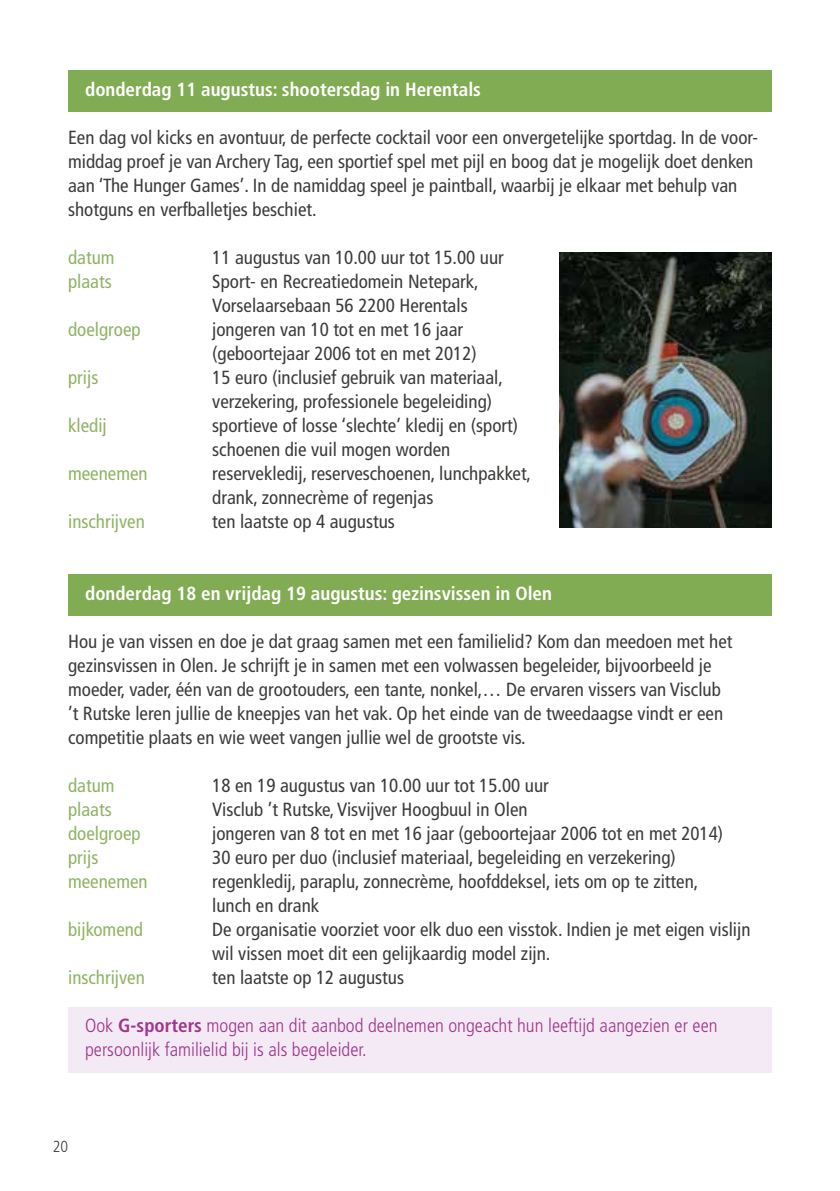
<style>
.page{position:relative;width:840px;height:1191px;background:#fff}
.page>*{position:absolute;margin:0;border:0;box-sizing:border-box;transform-origin:0 0}
.t1{font:condensed 19px/24px "Frutiger";color:#3c3c3b}
.t2{font:300 condensed 19px/24px "Frutiger";color:#9f368b}
.t3{font:condensed 19px "Frutiger";color:#90b464}
.t4{font:700 condensed 19px "Frutiger";color:#fff}
.t5{font:300 condensed 16px "Frutiger";color:#3c3c3b}
.s1{font-weight:700}
</style>
<div class="page">
<div style="left:68px;top:70px;width:703px;height:42px;background:#82ac53"></div>
<div style="left:68px;top:574px;width:703px;height:42px;background:#82ac53"></div>
<div style="left:68px;top:1006px;width:703px;height:66px;background:#f3eaf5"></div>
<img style="left:559px;top:252px;width:212px;height:275px">
<p class="t4" style="left:85px;top:78px;width:397px">donderdag 11 augustus: shootersdag in Herentals</p>
<p class="t1" style="left:68px;top:126px;width:691px">Een dag vol kicks en avontuur, de perfecte cocktail voor een onvergetelijke sportdag. In de voor&shy;middag proef je van Archery Tag, een sportief spel met pijl en boog dat je mogelijk doet denken aan ‘The Hunger Games’. In de namiddag speel je paintball, waarbij je elkaar met behulp van shotguns en verfballetjes beschiet.</p>
<p class="t3" style="left:68px;top:246px;width:48px">datum</p>
<p class="t1" style="left:212px;top:246px;width:293px">11 augustus van 10.00 uur tot 15.00 uur</p>
<p class="t3" style="left:68px;top:270px;width:45px">plaats</p>
<p class="t1" style="left:212px;top:270px;width:268px">Sport- en Recreatiedomein Netepark,<br>Vorselaarsebaan 56 2200 Herentals</p>
<p class="t3" style="left:68px;top:318px;width:74px">doelgroep</p>
<p class="t1" style="left:212px;top:318px;width:266px">jongeren van 10 tot en met 16 jaar (geboortejaar 2006 tot en met 2012)</p>
<p class="t3" style="left:68px;top:366px;width:32px">prijs</p>
<p class="t1" style="left:212px;top:366px;width:292px">15 euro (inclusief gebruik van materiaal, verzekering, professionele begeleiding)</p>
<p class="t3" style="left:68px;top:414px;width:40px">kledij</p>
<p class="t1" style="left:212px;top:414px;width:307px">sportieve of losse ‘slechte’ kledij en (sport) schoenen die vuil mogen worden</p>
<p class="t3" style="left:68px;top:462px;width:81px">meenemen</p>
<p class="t1" style="left:212px;top:462px;width:320px">reservekledij, reserveschoenen, lunchpakket, drank, zonnecrème of regenjas</p>
<p class="t3" style="left:68px;top:510px;width:78px">inschrijven</p>
<p class="t1" style="left:212px;top:509px;width:184px">ten laatste op 4 augustus</p>
<p class="t4" style="left:85px;top:582px;width:468px">donderdag 18 en vrijdag 19 augustus: gezinsvissen in Olen</p>
<p class="t1" style="left:68px;top:629px;width:665px">Hou je van vissen en doe je dat graag samen met een familielid? Kom dan meedoen met het gezinsvissen in Olen. Je schrijft je in samen met een volwassen begeleider, bijvoorbeeld je moeder, vader, één van de grootouders, een tante, nonkel,… De ervaren vissers van Visclub ’t Rutske leren jullie de kneepjes van het vak. Op het einde van de tweedaagse vindt er een competitie plaats en wie weet vangen jullie wel de grootste vis.</p>
<p class="t3" style="left:68px;top:774px;width:48px">datum</p>
<p class="t1" style="left:212px;top:773px;width:338px">18 en 19 augustus van 10.00 uur tot 15.00 uur</p>
<p class="t3" style="left:68px;top:798px;width:45px">plaats</p>
<p class="t1" style="left:212px;top:797px;width:317px">Visclub ’t Rutske, Visvijver Hoogbuul in Olen</p>
<p class="t3" style="left:68px;top:822px;width:74px">doelgroep</p>
<p class="t1" style="left:212px;top:821px;width:512px">jongeren van 8 tot en met 16 jaar (geboortejaar 2006 tot en met 2014)</p>
<p class="t3" style="left:68px;top:846px;width:32px">prijs</p>
<p class="t1" style="left:212px;top:845px;width:465px">30 euro per duo (inclusief materiaal, begeleiding en verzekering)</p>
<p class="t3" style="left:68px;top:870px;width:81px">meenemen</p>
<p class="t1" style="left:212px;top:869px;width:487px">regenkledij, paraplu, zonnecrème, hoofddeksel, iets om op te zitten, lunch en drank</p>
<p class="t3" style="left:68px;top:918px;width:76px">bijkomend</p>
<p class="t1" style="left:212px;top:917px;width:539px">De organisatie voorziet voor elk duo een visstok. Indien je met eigen vislijn wil vissen moet dit een gelijkaardig model zijn.</p>
<p class="t3" style="left:68px;top:966px;width:78px">inschrijven</p>
<p class="t1" style="left:212px;top:965px;width:193px">ten laatste op 12 augustus</p>
<p class="t2" style="left:85px;top:1014px;width:633px">Ook <span class="s1">G-sporters</span> mogen aan dit aanbod deelnemen ongeacht hun leeftijd aangezien er een persoonlijk familielid bij is als begeleider.</p>
<p class="t5" style="left:53px;top:1137px;width:17px">20</p>
</div>
